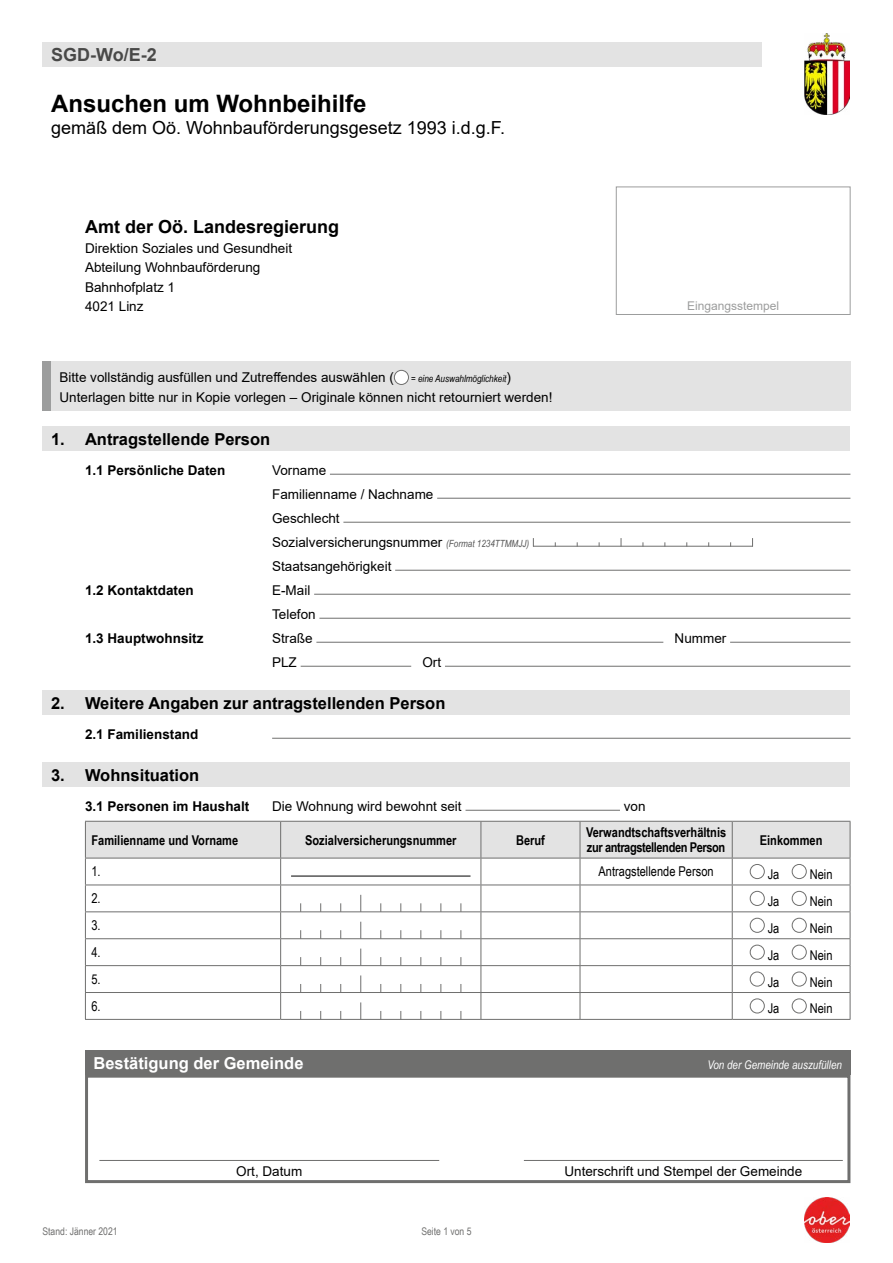
<style>
.page{position:relative;width:893px;height:1263px;background:#fff}
.page>*{position:absolute;margin:0;border:0;box-sizing:border-box;transform-origin:0 0}
.Formularkopf_H1_Formulartitel{font:700 24px "Arial";color:#000}
.Formularkopf_H1_Formulartitel-2{font:18px "Arial";color:#000}
.Formularkopf_P_Adresse{font:700 18px "Arial";color:#000}
.Formularkopf_P_Formularnummer{font:700 18px "Arial";color:#494948}
.Formularabschnitt_H2{font:700 16.5px "Arial";color:#000}
.Formularabschnitt_H2_Bestätigung_extern{font:700 16.5px "Arial";color:#fff}
.Formularabschnitt_P_Text{font:13.5px/24px "Arial";color:#000}
.Formularkopf_P_Allgemeine_Infos{font:13.5px "Arial";color:#000}
.Formularabschnitt_P_Datum_Unterschrift{font:700 13.5px/15px "Arial Narrow";color:#000}
.Formularabschnitt_P_Text-2{font:700 13.5px "Arial";color:#000}
.Formularkopf_P_Adresse-2{font:13.5px/19.5px "Arial";color:#000}
.Formularabschnitt_Tabelle_AUT_Tabelle_Te{font:13.5px "Arial Narrow";color:#000}
.Formularabschnitt_P_Datum_Unterschrift-2{font:13.5px "Arial";color:#000}
.Formularabschnitt_H2_Bestätigung_extern-2{font:italic 12px "Arial Narrow";color:#fff}
.t1{font:12px "Arial";color:#9c9d9d}
.Formularkopf_P_Aktueller_Stand{font:10.5px "Arial Narrow";color:#6f6f6e}
.Formularkopf_P_Allgemeine_Infos-2{font:italic 9.9px "Arial Narrow";color:#000}
.s1{font-family:"Arial";font-style:normal;font-size:13.5px}
.s2{font-family:"Arial Narrow";font-style:italic;font-size:9.9px;color:#565656}
</style>
<div class="page">
<div style="left:616px;top:187px;width:234px;height:128px;border:1px solid #9c9d9d"></div>
<div style="left:43px;top:43px;width:719px;height:24px;background:#e3e3e3"></div>
<div style="left:43px;top:427px;width:807px;height:24px;background:#e3e3e3"></div>
<div style="left:43px;top:691px;width:807px;height:24px;background:#e3e3e3"></div>
<div style="left:43px;top:763px;width:807px;height:24px;background:#e3e3e3"></div>
<hr style="left:85px;top:1019px;width:196px;height:1px;background:#6f6f6e">
<hr style="left:281px;top:1019px;width:200px;height:1px;background:#6f6f6e">
<hr style="left:481px;top:1019px;width:99px;height:1px;background:#6f6f6e">
<hr style="left:580px;top:1019px;width:152px;height:1px;background:#6f6f6e">
<hr style="left:732px;top:1019px;width:118px;height:1px;background:#6f6f6e">
<div style="left:85px;top:1051px;width:765px;height:24px;background:#6f6f6e"></div>
<div style="left:85px;top:1075px;width:765px;height:108px;border:3px solid #6f6f6e"></div>
<div style="left:51px;top:361px;width:799px;height:32px;background:#e3e3e3"></div>
<div style="left:51px;top:379px;width:799px;height:32px;background:#e3e3e3"></div>
<img style="left:805px;top:34px;width:45px;height:81px">
<img style="left:805px;top:1198px;width:45px;height:45px">
<div style="left:394px;top:370px;width:14px;height:14px;background:#fff;border-radius:50%"></div>
<div style="left:394px;top:370px;width:15px;height:15px;border:1px solid #6f6f6e;border-radius:50%"></div>
<hr style="left:330px;top:474px;width:520px;height:1px;background:#6f6f6e">
<hr style="left:437px;top:498px;width:413px;height:1px;background:#6f6f6e">
<hr style="left:343px;top:522px;width:507px;height:1px;background:#6f6f6e">
<hr style="left:533px;top:546px;width:220px;height:1px;background:#6f6f6e">
<hr style="left:395px;top:570px;width:455px;height:1px;background:#6f6f6e">
<hr style="left:314px;top:594px;width:536px;height:1px;background:#6f6f6e">
<hr style="left:319px;top:618px;width:531px;height:1px;background:#6f6f6e">
<hr style="left:316px;top:642px;width:347px;height:1px;background:#6f6f6e">
<hr style="left:730px;top:642px;width:120px;height:1px;background:#6f6f6e">
<hr style="left:301px;top:666px;width:110px;height:1px;background:#6f6f6e">
<hr style="left:445px;top:666px;width:405px;height:1px;background:#6f6f6e">
<hr style="left:272px;top:738px;width:578px;height:1px;background:#6f6f6e">
<hr style="left:465px;top:810px;width:155px;height:1px;background:#6f6f6e">
<svg style="left:85px;top:821px;width:766px;height:198px"></svg>
<div style="left:750px;top:998px;width:15px;height:15px;border:1px solid #6f6f6e;border-radius:50%"></div>
<div style="left:792px;top:998px;width:15px;height:15px;border:1px solid #6f6f6e;border-radius:50%"></div>
<hr style="left:99px;top:1160px;width:340px;height:1px;background:#6f6f6e">
<hr style="left:524px;top:1160px;width:319px;height:1px;background:#6f6f6e">
<p class="Formularkopf_P_Formularnummer" style="left:51px;top:42px;width:107px">SGD-Wo/E-2</p>
<h1 class="Formularkopf_H1_Formulartitel" style="left:51px;top:87px;width:317px">Ansuchen um Wohnbeihilfe</h1>
<h1 class="Formularkopf_H1_Formulartitel-2" style="left:51px;top:115px;width:455px">gemäß dem Oö. Wohnbauförderungsgesetz 1993 i.d.g.F.</h1>
<p class="Formularkopf_P_Adresse" style="left:85px;top:214px;width:256px">Amt der Oö. Landesregierung</p>
<p class="Formularkopf_P_Adresse-2" style="left:85px;top:238px;width:209px">Direktion Soziales und Gesundheit<br>Abteilung Wohnbauförderung<br>Bahnhofplatz 1<br>4021 Linz</p>
<p class="Formularkopf_P_Allgemeine_Infos" style="left:60px;top:368px;width:336px">Bitte vollständig ausfüllen und Zutreffendes auswählen (</p>
<p class="Formularkopf_P_Allgemeine_Infos-2" style="left:411px;top:371px;width:101px">= eine Auswahlmöglichkeit<span class="s1">)</span></p>
<p class="Formularkopf_P_Allgemeine_Infos" style="left:60px;top:388px;width:494px">Unterlagen bitte nur in Kopie vorlegen – Originale können nicht retourniert werden!</p>
<h2 class="Formularabschnitt_H2" style="left:51px;top:427px;width:221px">1. Antragstellende Person</h2>
<p class="t1" style="left:687px;top:297px;width:94px">Eingangsstempel</p>
<p class="Formularabschnitt_P_Text-2" style="left:85px;top:460px;width:142px">1.1 Persönliche Daten</p>
<p class="Formularabschnitt_P_Text" style="left:272px;top:458px;width:259px">Vorname<br>Familienname / Nachname<br>Geschlecht<br>Sozialversicherungsnummer <span class="s2">(Format 1234TTMMJJ)<br></span>Staatsangehörigkeit</p>
<p class="Formularabschnitt_P_Text-2" style="left:85px;top:580px;width:110px">1.2 Kontaktdaten</p>
<p class="Formularabschnitt_P_Text" style="left:272px;top:578px;width:45px">E-Mail<br>Telefon</p>
<p class="Formularabschnitt_P_Text-2" style="left:85px;top:628px;width:120px">1.3 Hauptwohnsitz</p>
<p class="Formularabschnitt_P_Text" style="left:272px;top:626px;width:42px">Straße</p>
<p class="Formularabschnitt_P_Text" style="left:675px;top:626px;width:53px">Nummer</p>
<p class="Formularabschnitt_P_Text" style="left:272px;top:650px;width:26px">PLZ</p>
<p class="Formularabschnitt_P_Text" style="left:422px;top:650px;width:20px">Ort</p>
<h2 class="Formularabschnitt_H2" style="left:51px;top:691px;width:396px">2. Weitere Angaben zur antragstellenden Person</h2>
<p class="Formularabschnitt_P_Text-2" style="left:85px;top:724px;width:115px">2.1 Familienstand</p>
<h2 class="Formularabschnitt_H2" style="left:51px;top:763px;width:150px">3. Wohnsituation</h2>
<p class="Formularabschnitt_P_Text-2" style="left:85px;top:796px;width:166px">3.1 Personen im Haushalt</p>
<p class="Formularabschnitt_P_Text" style="left:272px;top:794px;width:191px">Die Wohnung wird bewohnt seit</p>
<p class="Formularabschnitt_P_Text" style="left:624px;top:794px;width:23px">von</p>
<p class="Formularabschnitt_P_Datum_Unterschrift" style="left:91px;top:832px;width:148px">Familienname und Vorname</p>
<p class="Formularabschnitt_P_Datum_Unterschrift" style="left:305px;top:832px;width:153px">Sozialversicherungsnummer</p>
<p class="Formularabschnitt_P_Datum_Unterschrift" style="left:516px;top:832px;width:30px">Beruf</p>
<p class="Formularabschnitt_P_Datum_Unterschrift" style="left:586px;top:824px;width:142px">Verwandtschaftsverhältnis zur antragstellenden Person</p>
<p class="Formularabschnitt_P_Datum_Unterschrift" style="left:760px;top:832px;width:64px">Einkommen</p>
<p class="Formularabschnitt_Tabelle_AUT_Tabelle_Te" style="left:91px;top:862px;width:11px">1.</p>
<p class="Formularabschnitt_Tabelle_AUT_Tabelle_Te" style="left:599px;top:862px;width:117px">Antragstellende Person</p>
<p class="Formularabschnitt_Tabelle_AUT_Tabelle_Te" style="left:768px;top:864px;width:13px">Ja</p>
<p class="Formularabschnitt_Tabelle_AUT_Tabelle_Te" style="left:810px;top:864px;width:24px">Nein</p>
<p class="Formularabschnitt_Tabelle_AUT_Tabelle_Te" style="left:91px;top:889px;width:11px">2.</p>
<p class="Formularabschnitt_Tabelle_AUT_Tabelle_Te" style="left:768px;top:891px;width:13px">Ja</p>
<p class="Formularabschnitt_Tabelle_AUT_Tabelle_Te" style="left:810px;top:891px;width:24px">Nein</p>
<p class="Formularabschnitt_Tabelle_AUT_Tabelle_Te" style="left:91px;top:915px;width:11px">3.</p>
<p class="Formularabschnitt_Tabelle_AUT_Tabelle_Te" style="left:768px;top:918px;width:13px">Ja</p>
<p class="Formularabschnitt_Tabelle_AUT_Tabelle_Te" style="left:810px;top:918px;width:24px">Nein</p>
<p class="Formularabschnitt_Tabelle_AUT_Tabelle_Te" style="left:91px;top:942px;width:11px">4.</p>
<p class="Formularabschnitt_Tabelle_AUT_Tabelle_Te" style="left:768px;top:945px;width:13px">Ja</p>
<p class="Formularabschnitt_Tabelle_AUT_Tabelle_Te" style="left:810px;top:945px;width:24px">Nein</p>
<p class="Formularabschnitt_Tabelle_AUT_Tabelle_Te" style="left:91px;top:969px;width:11px">5.</p>
<p class="Formularabschnitt_Tabelle_AUT_Tabelle_Te" style="left:768px;top:972px;width:13px">Ja</p>
<p class="Formularabschnitt_Tabelle_AUT_Tabelle_Te" style="left:810px;top:972px;width:24px">Nein</p>
<p class="Formularabschnitt_Tabelle_AUT_Tabelle_Te" style="left:91px;top:996px;width:11px">6.</p>
<p class="Formularabschnitt_Tabelle_AUT_Tabelle_Te" style="left:768px;top:999px;width:13px">Ja</p>
<p class="Formularabschnitt_Tabelle_AUT_Tabelle_Te" style="left:810px;top:999px;width:24px">Nein</p>
<p class="Formularabschnitt_H2_Bestätigung_extern" style="left:94px;top:1051px;width:211px">Bestätigung der Gemeinde</p>
<p class="Formularabschnitt_H2_Bestätigung_extern-2" style="left:707px;top:1056px;width:136px">Von der Gemeinde auszufüllen</p>
<p class="Formularkopf_P_Aktueller_Stand" style="left:43px;top:1223px;width:77px">Stand: Jänner 2021</p>
<p class="Formularabschnitt_P_Datum_Unterschrift-2" style="left:236px;top:1162px;width:68px">Ort, Datum</p>
<p class="Formularabschnitt_P_Datum_Unterschrift-2" style="left:564px;top:1162px;width:239px">Unterschrift und Stempel der Gemeinde</p>
<p class="Formularkopf_P_Aktueller_Stand" style="left:421px;top:1223px;width:52px">Seite 1 von 5</p>
</div>
